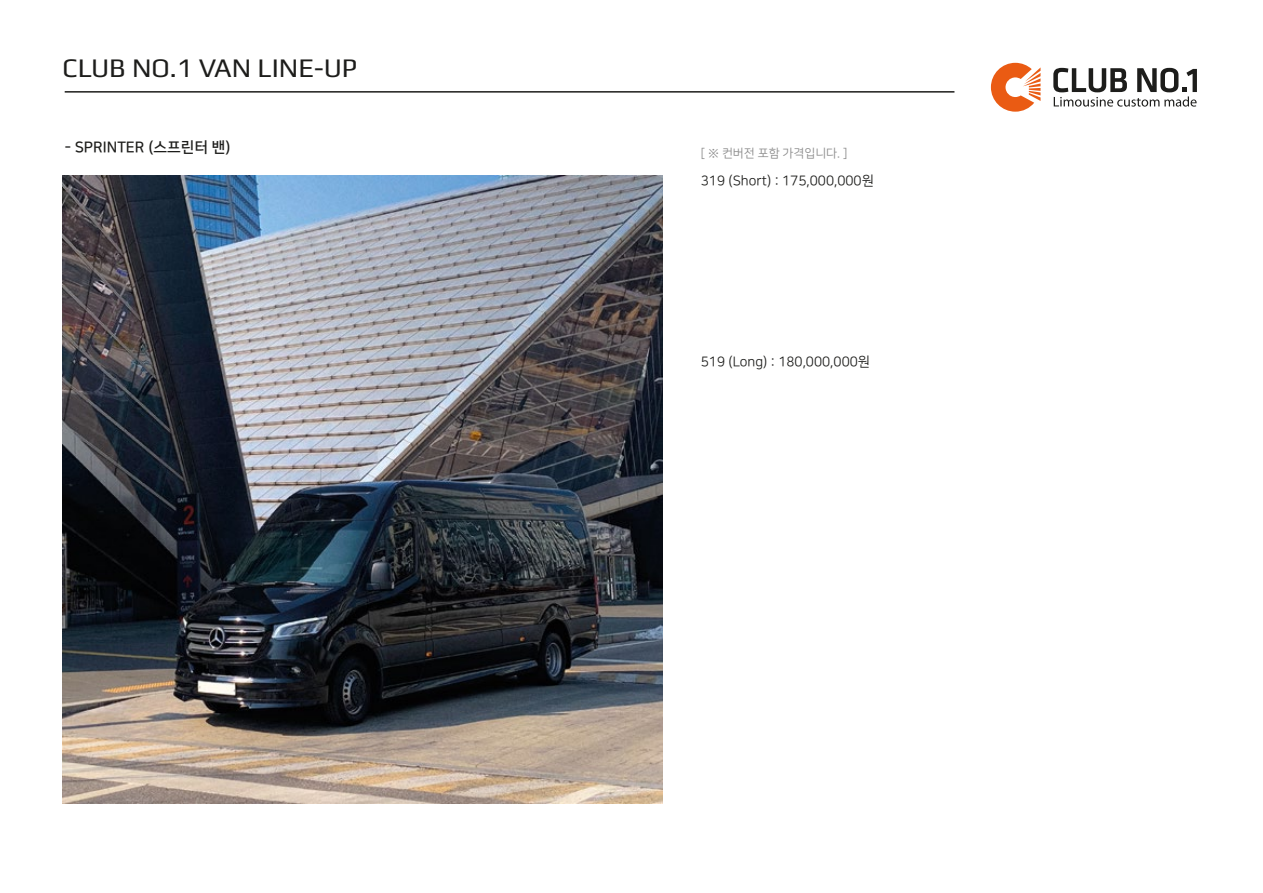
<style>
.page{position:relative;width:1263px;height:893px;background:#fff}
.page>*{position:absolute;margin:0;border:0;box-sizing:border-box;transform-origin:0 0}
.t1{font:27px "Play";color:#1d1d1b}
.t2{font:15px "Nanum Square B";color:#1d1d1b}
.t3{font:13.5px "Nanum Square R";color:#1d1d1b}
.t4{font:12px "Nanum Square R";color:#8b8b8b}
</style>
<div class="page">
<img style="left:63px;top:175px;width:599px;height:629px">
<svg style="left:991px;top:63px;width:49px;height:49px"></svg>
<svg style="left:1053px;top:68px;width:144px;height:39px"></svg>
<hr style="left:65px;top:91px;width:889px;height:2px;background:#1d1d1b">
<h1 class="t1" style="left:63px;top:51px;width:296px">CLUB NO.1 VAN LINE-UP</h1>
<p class="t2" style="left:65px;top:140px;width:167px">- SPRINTER (스프린터 밴)</p>
<p class="t4" style="left:701px;top:147px;width:148px">[ ※ 컨버전 포함 가격입니다. ]</p>
<p class="t3" style="left:701px;top:174px;width:175px">319 (Short) : 175,000,000원</p>
<p class="t3" style="left:701px;top:355px;width:171px">519 (Long) : 180,000,000원</p>
</div>
